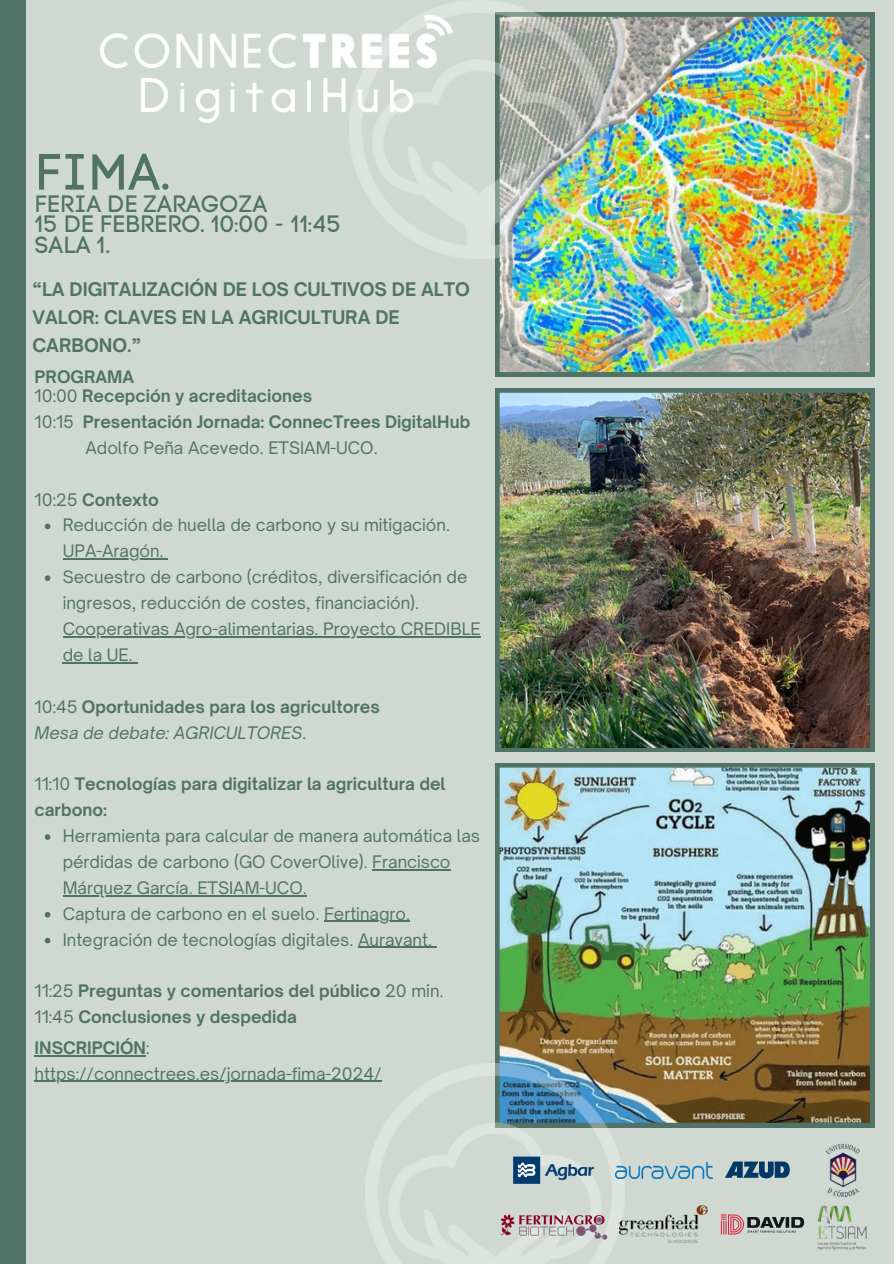
<style>
.page{position:relative;width:894px;height:1264px;background:#fff}
.page>*{position:absolute;margin:0;border:0;box-sizing:border-box;transform-origin:0 0}
.t1{font:50.4px "Code Pro Normal LC";color:#517367}
.t2{font:23.4px/20.2px "Code Pro Normal LC";color:#517367}
.t3{font:700 18px/28.2px "Open Sauce One";color:#517367}
.t4{font:16.5px/25.8px "Open Sauce One";color:#517367}
.t5{font:700 16.5px/25.8px "Open Sauce One";color:#517367}
.t6{font:italic 16.5px "Open Sauce One";color:#517367}
.s1{font-weight:400}
.s2{font-style:normal}
.s3{font-weight:700}
</style>
<div class="page">
<div style="left:0;top:0;width:893px;height:1263px;background:#d0d9d1"></div>
<img style="left:495px;top:12px;width:379px;height:364px">
<img style="left:495px;top:388px;width:379px;height:363px">
<img style="left:495px;top:763px;width:379px;height:364px">
<div style="left:0;top:0;width:25px;height:1263px;background:#517367"></div>
<img style="left:100px;top:33px;width:249px;height:90px">
<img style="left:349px;top:0;width:259px;height:267px">
<img style="left:365px;top:1063px;width:259px;height:200px">
<svg style="left:45px;top:523px;width:5px;height:6px"></svg>
<hr style="left:63px;top:558px;width:100px;height:1px;background:#517367">
<svg style="left:45px;top:575px;width:5px;height:6px"></svg>
<hr style="left:63px;top:636px;width:417px;height:1px;background:#517367">
<hr style="left:63px;top:662px;width:70px;height:1px;background:#517367">
<svg style="left:45px;top:834px;width:5px;height:5px"></svg>
<hr style="left:372px;top:869px;width:78px;height:1px;background:#517367">
<hr style="left:63px;top:895px;width:243px;height:1px;background:#517367">
<svg style="left:45px;top:912px;width:5px;height:5px"></svg>
<hr style="left:324px;top:920px;width:86px;height:2px;background:#517367">
<svg style="left:45px;top:937px;width:5px;height:6px"></svg>
<hr style="left:358px;top:946px;width:74px;height:1px;background:#517367">
<img style="left:817px;top:1205px;width:49px;height:45px">
<img style="left:825px;top:1144px;width:35px;height:54px">
<img style="left:511px;top:1153px;width:83px;height:33px">
<img style="left:615px;top:1162px;width:97px;height:16px">
<img style="left:725px;top:1161px;width:64px;height:18px">
<img style="left:497px;top:1212px;width:111px;height:28px">
<img style="left:619px;top:1205px;width:88px;height:37px">
<img style="left:720px;top:1214px;width:84px;height:20px">
<hr style="left:35px;top:1054px;width:111px;height:2px;background:#517367">
<hr style="left:35px;top:1080px;width:346px;height:1px;background:#517367">
<p class="t1" style="left:35px;top:142px;width:138px">FIMA.</p>
<p class="t2" style="left:35px;top:194px;width:308px">FERIA DE ZARAGOZA<br>15 DE FEBRERO. 10:00 - 11:45<br>SALA 1.</p>
<h1 class="t3" style="left:32px;top:275px;width:439px">“LA DIGITALIZACIÓN DE LOS CULTIVOS DE ALTO<br>VALOR: CLAVES EN LA AGRICULTURA DE<br>CARBONO.”</h1>
<h2 class="t5" style="left:35px;top:383px;width:279px"><span class="s1">10:00</span> Recepción y acreditaciones</h2>
<h2 class="t4" style="left:35px;top:409px;width:41px">10:15</h2>
<p class="t5" style="left:83px;top:409px;width:389px">Presentación Jornada: ConnecTrees DigitalHub<br><span class="s1">Adolfo Peña Acevedo. ETSIAM-UCO.</span></p>
<p class="t5" style="left:35px;top:486px;width:126px"><span class="s1">10:25</span> Contexto</p>
<p class="t4" style="left:63px;top:512px;width:388px">Reducción de huella de carbono y su mitigación.</p>
<p class="t4" style="left:63px;top:538px;width:406px">UPA-Aragón.<br>Secuestro de carbono (créditos, diversificación de</p>
<p class="t4" style="left:63px;top:590px;width:358px">ingresos, reducción de costes, financiación).</p>
<p class="t4" style="left:63px;top:616px;width:419px">Cooperativas Agro-alimentarias. Proyecto CREDIBLE de la UE.</p>
<p class="t5" style="left:35px;top:693px;width:347px"><span class="s1">10:45</span> Oportunidades para los agricultores</p>
<p class="t6" style="left:35px;top:722px;width:273px">Mesa de debate: AGRICULTORES<span class="s2">.</span></p>
<p class="t5" style="left:35px;top:771px;width:412px"><span class="s1">11:10</span> Tecnologías para digitalizar la agricultura del</p>
<p class="t4" style="left:63px;top:797px;width:419px;text-indent:-28px"><span class="s3">carbono:<br></span>Herramienta para calcular de manera automática las pérdidas de carbono (GO CoverOlive). Francisco</p>
<p class="t4" style="left:63px;top:874px;width:349px">Márquez García. ETSIAM-UCO.<br>Captura de carbono en el suelo. Fertinagro.</p>
<p class="t4" style="left:63px;top:926px;width:370px">Integración de tecnologías digitales. Auravant.</p>
<p class="t5" style="left:35px;top:978px;width:410px"><span class="s1">11:25</span> Preguntas y comentarios del público <span class="s1">20 min.</span></p>
<p class="t5" style="left:35px;top:1004px;width:264px"><span class="s1">11:45</span> Conclusiones y despedida</p>
<p class="t5" style="left:35px;top:363px;width:101px">PROGRAMA</p>
<p class="t5" style="left:35px;top:1034px;width:116px">INSCRIPCIÓN<span class="s1">:</span></p>
<p class="t4" style="left:35px;top:1060px;width:348px">https://connectrees.es/jornada-fima-2024/</p>
</div>
